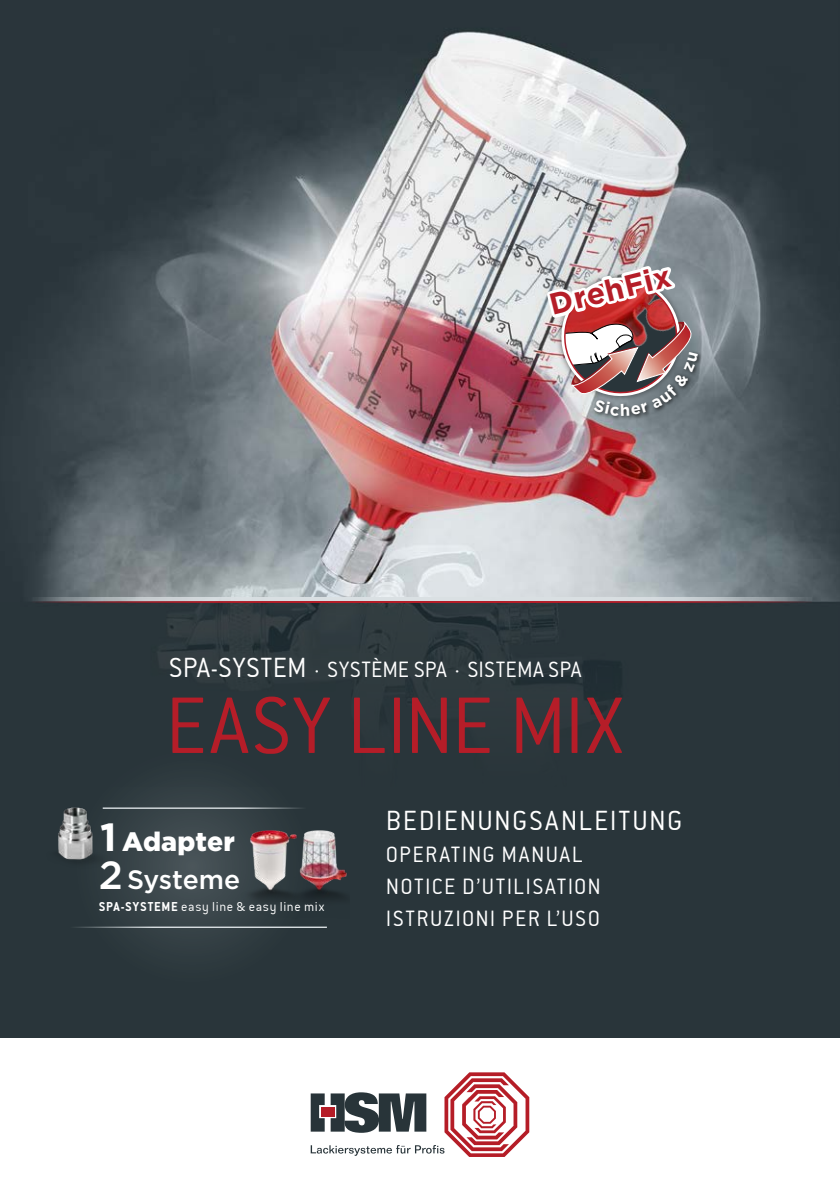
<style>
.page{position:relative;width:840px;height:1191px;background:#fff}
.page>*{position:absolute;margin:0;border:0;box-sizing:border-box;transform-origin:0 0}
.t1{font:88px "Conduit ITCTT Light";color:#b51d28}
.t2{font:30px "Conduit ITCTT Light";letter-spacing:.045em;color:#fff}
.t3{font:700 30px "Gotham";color:#b51d28}
.t4{font:900 26.6px/37.8px "Gotham";letter-spacing:.005em;color:#fff}
.t5{font:24px/32px "Conduit ITCTT Light";letter-spacing:.045em;color:#fff}
.t6{font:24px "Conduit ITCTT Light";color:#fff}
.t7{font:14px "Conduit ITCTT Light";letter-spacing:.045em;color:#fff}
.s1{font-size:30px}
.s2{font-weight:700;font-size:39.2px}
.s3{font-weight:500;font-size:39.2px}
.s4{font-weight:500}
.s5{font-family:"Conduit ITCTT Bold"}
</style>
<div class="page">
<img style="left:0;top:0;width:839px;height:1037px">
<svg style="left:310px;top:1072px;width:219px;height:85px"></svg>
<img style="left:42px;top:802px;width:78px;height:92px">
<img style="left:238px;top:811px;width:111px;height:111px">
<div style="left:590px;top:349px;width:112px;height:72px;background:#000;opacity:.75"></div>
<svg style="left:31px;top:597px;width:780px;height:4px;background:#c2c9cd"></svg>
<hr style="left:31px;top:601px;width:780px;height:1px;background:#b51d28">
<hr style="left:103px;top:807px;width:238px;height:2px;background:#dae0e3">
<hr style="left:25px;top:926px;width:302px;height:2px;background:#dae0e3">
<img style="left:542px;top:249px;width:155px;height:167px">
<p class="t3" style="left:545px;top:286px;width:125px;rotate:-14deg">DrehFix</p>
<p class="t6" style="left:169px;top:654px;width:414px"><span class="s1">SPA-SYSTEM</span> · SYSTÈME SPA · SISTEMA SPA</p>
<h1 class="t1" style="left:165px;top:672px;width:460px">EASY LINE MIX</h1>
<p class="t4" style="left:99px;top:822px;width:143px"><span class="s2">1</span> Adapter<br><span class="s3">2</span> <span class="s4">Systeme</span></p>
<p class="t7" style="left:99px;top:897px;width:227px"><span class="s5">SPA-SYSTEME</span> easy line &amp; easy line mix</p>
<p class="t2" style="left:386px;top:802px;width:298px">BEDIENUNGSANLEITUNG</p>
<p class="t5" style="left:386px;top:837px;width:216px">OPERATING MANUAL<br>NOTICE D’UTILISATION<br>ISTRUZIONI PER L’USO</p>
</div>
